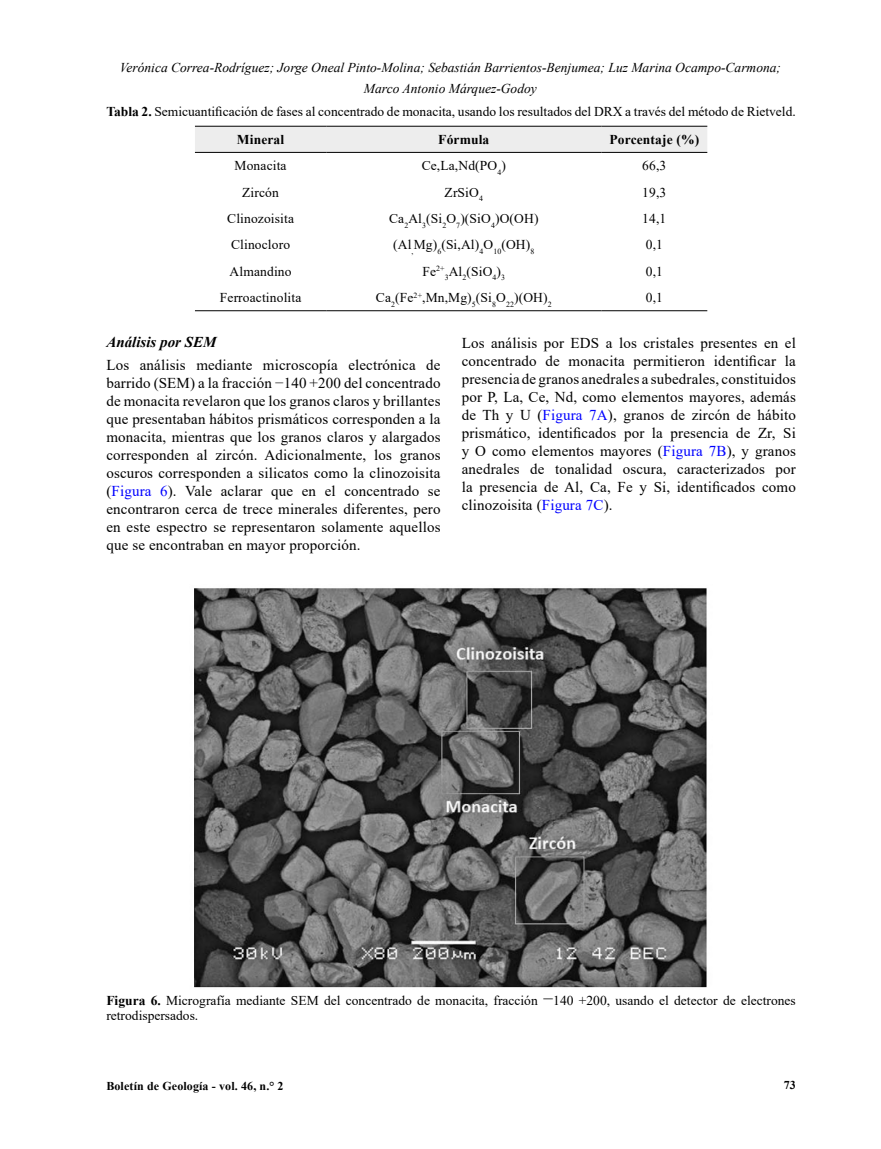
<style>
.page{position:relative;width:881px;height:1149px;background:#fff}
.page>*{position:absolute;margin:0;border:0;box-sizing:border-box;transform-origin:0 0}
.t1{font:15px/18px "Times New Roman";letter-spacing:.01em;color:#000;text-align:justify}
.t2{font:italic 700 15px "Times New Roman";color:#000}
.t3{font:13.5px/28px "Times New Roman";color:#000}
.t4{font:italic 13.5px/21px "Times New Roman";color:#000;text-align:center}
.t5{font:700 13.5px "Times New Roman";letter-spacing:.01em;color:#000}
.t6{font:700 12px "Times New Roman";letter-spacing:.01em;color:#000}
.s1{font-weight:700}
.s2{color:#00f}
.s3{font-size:18px}
</style>
<div class="page">
<div style="left:195px;top:127px;width:512px;height:25px;background:#ededed"></div>
<hr style="left:195px;top:126px;width:131px;height:1px;background:#000">
<hr style="left:326px;top:126px;width:275px;height:1px;background:#000">
<hr style="left:601px;top:126px;width:106px;height:1px;background:#000">
<hr style="left:195px;top:152px;width:131px;height:1px;background:#000">
<hr style="left:326px;top:152px;width:275px;height:1px;background:#000">
<hr style="left:601px;top:152px;width:106px;height:1px;background:#000">
<hr style="left:195px;top:310px;width:131px;height:1px;background:#000">
<hr style="left:326px;top:310px;width:275px;height:1px;background:#000">
<hr style="left:601px;top:310px;width:106px;height:1px;background:#000">
<img style="left:194px;top:588px;width:513px;height:400px">
<p class="t4" style="left:120px;top:57px;width:662px">Verónica Correa-Rodríguez; Jorge Oneal Pinto-Molina; Sebastián Barrientos-Benjumea; Luz Marina Ocampo-Carmona;<br>Marco Antonio Márquez-Godoy</p>
<p class="t3" style="left:237px;top:97px;width:560px;text-indent:-130px"><span class="s1">Tabla 2.</span> Semicuantificación de fases al concentrado de monacita, usando los resultados del DRX a través del método de Rietveld.<br><span class="s1">Mineral</span></p>
<p class="t5" style="left:438px;top:130px;width:53px">Fórmula</p>
<p class="t5" style="left:609px;top:130px;width:91px">Porcentaje (%)</p>
<p class="t3" style="left:234px;top:151px;width:53px">Monacita</p>
<p class="t3" style="left:421px;top:151px;width:86px">Ce,La,Nd(PO<sub>4</sub>)</p>
<p class="t3" style="left:642px;top:151px;width:26px">66,3</p>
<p class="t3" style="left:242px;top:178px;width:38px">Zircón</p>
<p class="t3" style="left:444px;top:178px;width:40px">ZrSiO<sub>4</sub></p>
<p class="t3" style="left:642px;top:178px;width:26px">19,3</p>
<p class="t3" style="left:227px;top:204px;width:68px">Clinozoisita</p>
<p class="t3" style="left:389px;top:204px;width:151px">Ca<sub>2</sub>Al<sub>3</sub>(Si<sub>2</sub>O<sub>7</sub>)(SiO<sub>4</sub>)O(OH)</p>
<p class="t3" style="left:642px;top:204px;width:26px">14,1</p>
<p class="t3" style="left:231px;top:230px;width:60px">Clinocloro</p>
<p class="t3" style="left:393px;top:230px;width:143px">(Al<sub>,</sub>Mg)<sub>6</sub>(Si,Al)<sub>4</sub>O<sub>10</sub>(OH)<sub>8</sub></p>
<p class="t3" style="left:645px;top:230px;width:19px">0,1</p>
<p class="t3" style="left:229px;top:257px;width:63px">Almandino</p>
<p class="t3" style="left:422px;top:257px;width:84px">Fe<sup>2+</sup><sub>3</sub>Al<sub>2</sub>(SiO<sub>4</sub>)<sub>3</sub></p>
<p class="t3" style="left:645px;top:257px;width:19px">0,1</p>
<p class="t3" style="left:220px;top:283px;width:83px">Ferroactinolita</p>
<p class="t3" style="left:376px;top:283px;width:177px">Ca<sub>2</sub>(Fe<sup>2+</sup>,Mn,Mg)<sub>5</sub>(Si<sub>8</sub>O<sub>22</sub>)(OH)<sub>2</sub></p>
<p class="t3" style="left:645px;top:283px;width:19px">0,1</p>
<p class="t2" style="left:106px;top:332px;width:112px">Análisis por SEM</p>
<p class="t1" style="left:106px;top:355px;width:335px">Los análisis mediante microscopía electrónica de barrido (SEM) a la fracción −140 +200 del concentrado de monacita revelaron que los granos claros y brillantes que presentaban hábitos prismáticos corresponden a la monacita, mientras que los granos claros y alargados corresponden al zircón. Adicionalmente, los granos oscuros corresponden a silicatos como la clinozoisita (<span class="s2">Figura 6</span>). Vale aclarar que en el concentrado se encontraron cerca de trece minerales diferentes, pero en este espectro se representaron solamente aquellos que se encontraban en mayor proporción.</p>
<p class="t1" style="left:461px;top:333px;width:335px">Los análisis por EDS a los cristales presentes en el concentrado de monacita permitieron identificar la presencia de granos anedrales a subedrales, constituidos por P, La, Ce, Nd, como elementos mayores, además de Th y U (<span class="s2">Figura 7A</span>), granos de zircón de hábito prismático, identificados por la presencia de Zr, Si y O como elementos mayores (<span class="s2">Figura 7B</span>), y granos anedrales de tonalidad oscura, caracterizados por la presencia de Al, Ca, Fe y Si, identificados como clinozoisita (<span class="s2">Figura 7C</span>).</p>
<p class="t3" style="left:106px;top:992px;width:690px;line-height:15px"><span class="s1">Figura 6.</span> Micrografía mediante SEM del concentrado de monacita, fracción <span class="s3">−</span>140 +200, usando el detector de electrones retrodispersados.</p>
<p class="t6" style="left:106px;top:1076px;width:179px">Boletín de Geología - vol. 46, n.° 2</p>
<p class="t6" style="left:783px;top:1076px;width:14px">73</p>
</div>
